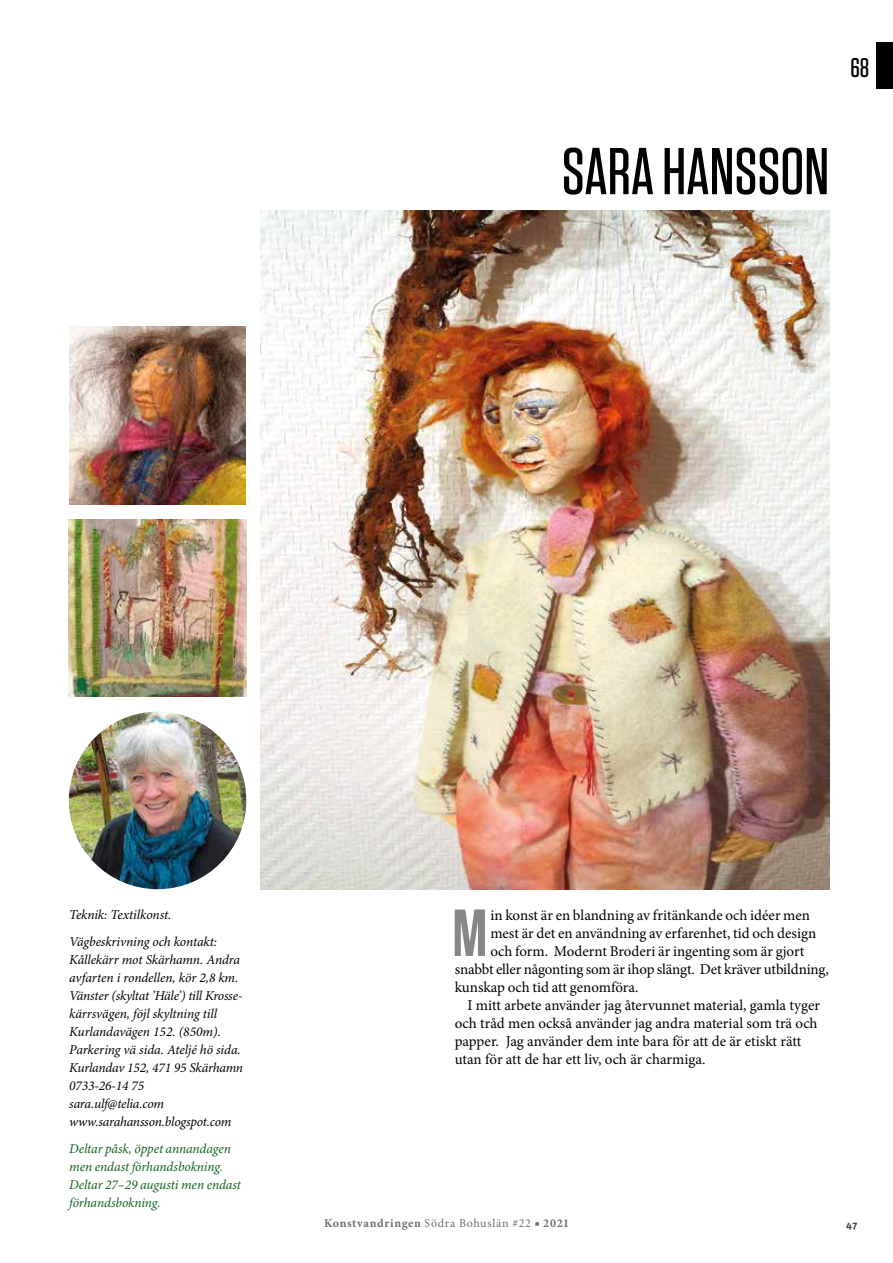
<style>
.page{position:relative;width:893px;height:1263px;background:#fff}
.page>*{position:absolute;margin:0;border:0;box-sizing:border-box;transform-origin:0 0}
.t1{font:600 66.45px "Tungsten";color:#878787}
.t2{font:500 66px "Tungsten";color:#000}
.t3{font:500 27px "Tungsten";color:#000}
.t4{font:15px "Minion Pro";letter-spacing:-.005em;color:#000}
.t5{font:italic 13.5px/18px "Minion Pro";letter-spacing:-.01em;color:#000}
.t6{font:italic 13.5px/18px "Minion Pro";letter-spacing:-.01em;color:#116421}
.t7{font:700 12px "Minion Pro";letter-spacing:.05em;color:#706f6f}
.t8{font:700 9.75px "Unit";color:#3b4448}
.s1{font-weight:400}
</style>
<div class="page">
<div style="left:876px;top:43px;width:17px;height:46px;background:#000"></div>
<img style="left:69px;top:712px;width:177px;height:177px;border-radius:89px">
<img style="left:261px;top:210px;width:568px;height:679px">
<img style="left:70px;top:327px;width:176px;height:177px">
<img style="left:69px;top:519px;width:177px;height:178px">
<h3 class="t3" style="left:850px;top:53px;width:20px">68</h3>
<h2 class="t2" style="left:562px;top:137px;width:269px">SARA HANSSON</h2>
<p class="t5" style="left:69px;top:902px;width:149px;line-height:27px">Teknik: Textilkonst.<br>Vägbeskrivning och kontakt:</p>
<p class="t5" style="left:69px;top:951px;width:175px">Kållekärr mot Skärhamn. Andra avfarten i rondellen, kör 2,8 km.<br>Vänster (skyltat ’Häle’) till Krosse&shy;kärrsvägen, föjl skyltning till<br>Kurlandavägen 152. (850m).<br>Parkering vä sida. Ateljé hö sida.<br>Kurlandav 152, 471 95 Skärhamn<br>0733-26-14 75<br>sara.ulf@telia.com www.sarahansson.blogspot.com</p>
<p class="t6" style="left:69px;top:1140px;width:173px">Deltar påsk, öppet annandagen men endast förhandsbokning.<br>Deltar 27–29 augusti men endast förhandsbokning.</p>
<h1 class="t1" style="left:453px;top:898px;width:36px">M</h1>
<p class="t4" style="left:490px;top:905px;width:321px">in konst är en blandning av fritänkande och idéer men</p>
<p class="t4" style="left:490px;top:923px;width:328px">mest är det en användning av erfarenhet, tid och design</p>
<p class="t4" style="left:490px;top:941px;width:315px">och form. Modernt Broderi är ingenting som är gjort</p>
<p class="t4" style="left:455px;top:959px;width:376px">snabbt eller någonting som är ihop slängt. Det kräver utbildning,</p>
<p class="t4" style="left:455px;top:977px;width:185px">kunskap och tid att genomföra.</p>
<p class="t4" style="left:467px;top:995px;width:354px">I mitt arbete använder jag återvunnet material, gamla tyger</p>
<p class="t4" style="left:455px;top:1013px;width:364px">och tråd men också använder jag andra material som trä och</p>
<p class="t4" style="left:455px;top:1031px;width:348px">papper. Jag använder dem inte bara för att de är etiskt rätt</p>
<p class="t4" style="left:455px;top:1049px;width:252px">utan för att de har ett liv, och är charmiga.</p>
<p class="t7" style="left:324px;top:1215px;width:246px">Konstvandringen <span class="s1">Södra Bohuslän #22 ■</span> 2021</p>
<p class="t8" style="left:846px;top:1219px;width:13px">47</p>
</div>
